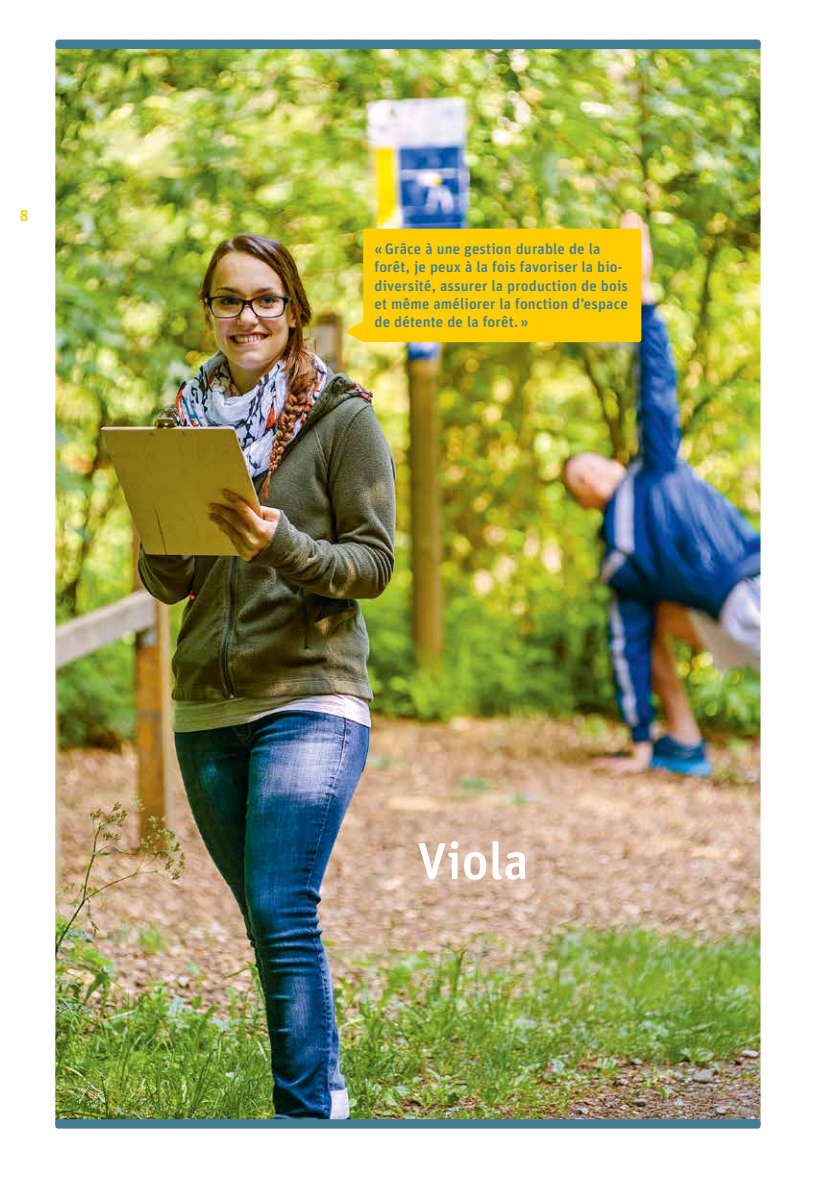
<style>
.page{position:relative;width:840px;height:1191px;background:#fff}
.page>*{position:absolute;margin:0;border:0;box-sizing:border-box;transform-origin:0 0}
.t1{font:500 52px "Unit Rounded Pro";color:#fff}
.t2{font:500 16px "Unit Rounded Pro";color:#fc0}
.t3{font:500 15px/18.2px "Unit Rounded Pro";letter-spacing:.01em;color:#427d94}
</style>
<div class="page">
<img style="left:55px;top:40px;width:705px;height:1080px">
<div style="left:55px;top:40px;width:705px;height:9px;background:#427d94;border-radius:3px"></div>
<div style="left:55px;top:1119px;width:705px;height:9px;background:#427d94;border-radius:3px"></div>
<div style="left:346px;top:229px;width:295px;height:113px;background:#fc0"></div>
<p class="t2" style="left:20px;top:204px;width:10px">8</p>
<p class="t3" style="left:374px;top:239px;width:255px">«Grâce à une gestion durable de la forêt, je peux à la fois favoriser la bio&shy;diversité, assurer la production de bois et même améliorer la fonction d’espace de détente de la forêt. »</p>
<h1 class="t1" style="left:417px;top:824px;width:113px">Viola</h1>
</div>
